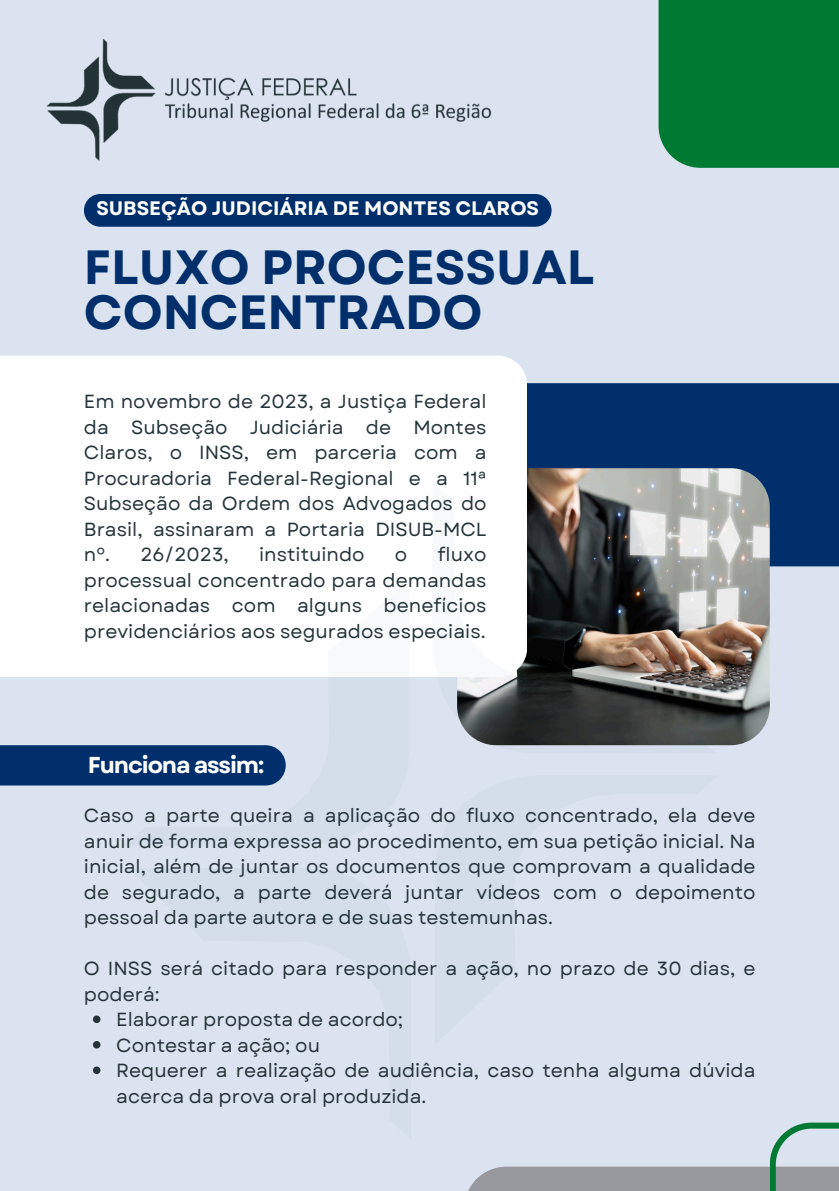
<style>
.page{position:relative;width:839px;height:1191px;background:#fff}
.page>*{position:absolute;margin:0;border:0;box-sizing:border-box;transform-origin:0 0}
.t1{font:700 48px/45px "Garet";color:#002f6c}
.t2{font:700 23px "Garet";letter-spacing:-.05em;color:#fff}
.t3{font:700 19.4px "Garet";color:#fff}
.t4{font:19px/25.6px "Garet";color:#253439;text-align:justify}
</style>
<div class="page">
<div style="left:0;top:0;width:838px;height:1191px;background:#dae3ef"></div>
<svg style="left:93px;top:1016px;width:7px;height:7px"></svg>
<svg style="left:93px;top:1041px;width:7px;height:8px"></svg>
<svg style="left:93px;top:1067px;width:7px;height:7px"></svg>
<div style="left:494px;top:383px;width:344px;height:183px;background:#002f6c"></div>
<img style="left:755px;top:477px;width:14px;height:260px">
<div style="left:0;top:356px;width:527px;height:321px;background:#fff"></div>
<div style="left:658px;top:0;width:180px;height:168px;background:#007a33"></div>
<div style="left:464px;top:1167px;width:374px;height:24px;background:#97999f"></div>
<img style="left:114px;top:463px;width:641px;height:283px">
<div style="left:0;top:745px;width:286px;height:41px;background:#002f6c"></div>
<svg style="left:770px;top:1123px;width:68px;height:68px"></svg>
<img style="left:46px;top:38px;width:446px;height:123px">
<div style="left:84px;top:194px;width:467px;height:33px;background:#002f6c"></div>
<p class="t3" style="left:96px;top:195px;width:444px">SUBSEÇÃO JUDICIÁRIA DE MONTES CLAROS</p>
<p class="t1" style="left:84px;top:245px;width:512px">FLUXO PROCESSUAL<br>CONCENTRADO</p>
<p class="t4" style="left:84px;top:389px;width:404px">Em novembro de 2023, a Justiça Federal da Subseção Judiciária de Montes Claros, o INSS, em parceria com a Procuradoria Federal-Regional e a 11ª Subseção da Ordem dos Advogados do Brasil, assinaram a Portaria DISUB-MCL nº. 26/2023,</p>
<p class="t4" style="left:84px;top:542px;width:404px;text-indent:353px">fluxo processual concentrado para demandas relacionadas com alguns benefícios previdenciários aos segurados especiais.</p>
<p class="t4" style="left:259px;top:542px;width:107px">instituindo</p>
<p class="t4" style="left:395px;top:542px;width:14px">o</p>
<p class="t2" style="left:88px;top:748px;width:178px">Funciona assim:</p>
<p class="t4" style="left:84px;top:803px;width:673px">Caso a parte queira a aplicação do fluxo concentrado, ela deve anuir de forma expressa ao procedimento, em sua petição inicial. Na inicial, além de juntar os documentos que comprovam a qualidade de segurado, a parte deverá juntar vídeos com o depoimento pessoal da parte autora e de suas testemunhas.</p>
<p class="t4" style="left:84px;top:956px;width:673px">O INSS será citado para responder a ação, no prazo de 30 dias, e poderá:</p>
<p class="t4" style="left:116px;top:1007px;width:288px">Elaborar proposta de acordo;</p>
<p class="t4" style="left:116px;top:1032px;width:205px">Contestar a ação; ou</p>
<p class="t4" style="left:116px;top:1058px;width:640px">Requerer a realização de audiência, caso tenha alguma dúvida acerca da prova oral produzida.</p>
</div>
